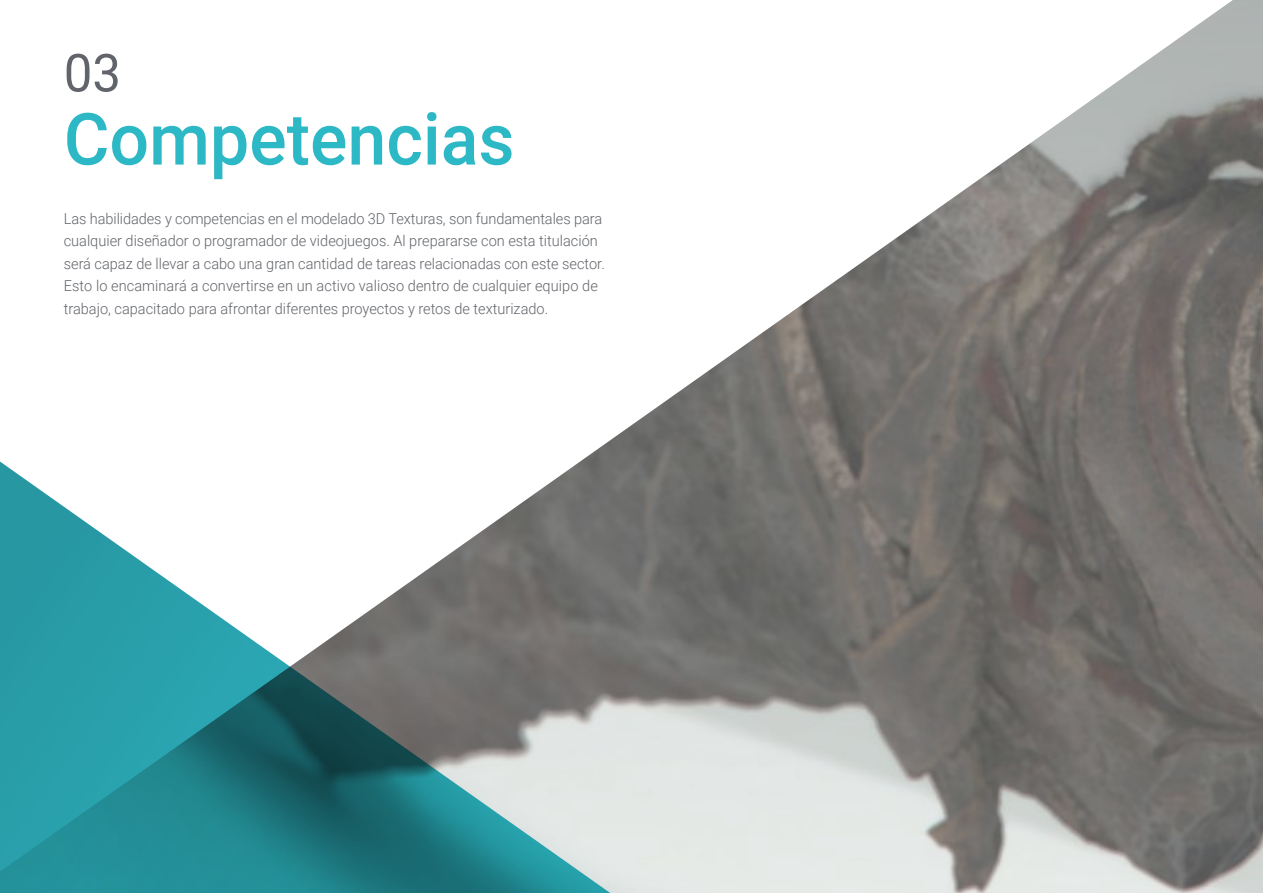
<style>
.page{position:relative;width:1263px;height:893px;background:#fff}
.page>*{position:absolute;margin:0;border:0;box-sizing:border-box;transform-origin:0 0}
.t1{font:500 72px "Roboto";color:#2db8c5}
.t2{font:52.5px "Roboto";color:#61646a}
.t3{font:300 15px/22.5px "Roboto";color:#61646a}
</style>
<div class="page">
<img style="left:602px;top:0;width:661px;height:893px">
<svg style="left:0;top:446px;width:640px;height:447px"></svg>
<h2 class="t2" style="left:64px;top:36px;width:59px">03</h2>
<h1 class="t1" style="left:64px;top:89px;width:452px">Competencias</h1>
<p class="t3" style="left:64px;top:207px;width:542px">Las habilidades y competencias en el modelado 3D Texturas, son fundamentales para cualquier diseñador o programador de videojuegos. Al prepararse con esta titulación será capaz de llevar a cabo una gran cantidad de tareas relacionadas con este sector.<br>Esto lo encaminará a convertirse en un activo valioso dentro de cualquier equipo de trabajo, capacitado para afrontar diferentes proyectos y retos de texturizado.</p>
</div>
